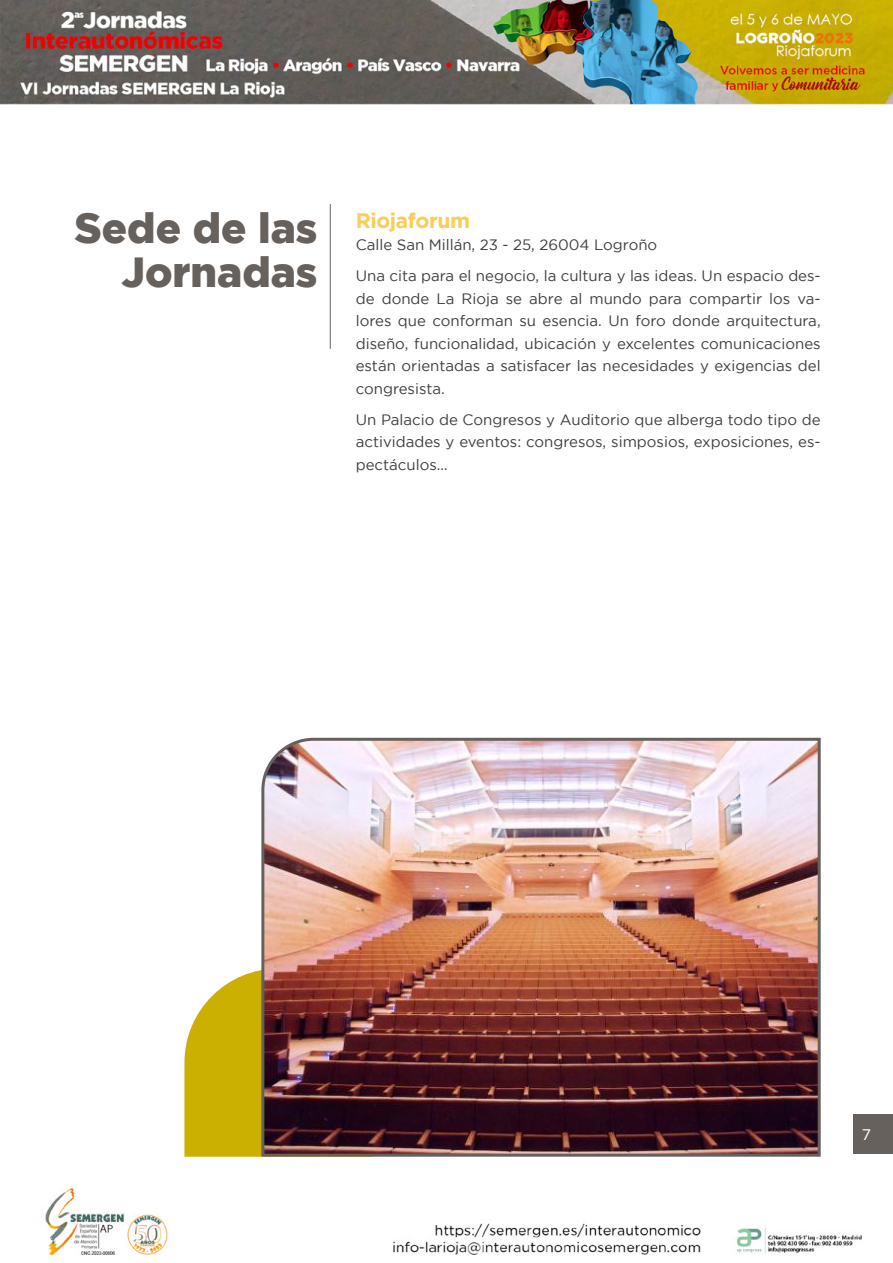
<style>
.page{position:relative;width:893px;height:1263px;background:#fff}
.page>*{position:absolute;margin:0;border:0;box-sizing:border-box;transform-origin:0 0}
.t1{font:900 42px/43.5px "Gotham";color:#67615e;text-align:right}
.t2{font:700 21px "Gotham";letter-spacing:-.02em;color:#facc58}
.t3{font:15px/22.5px "Gotham";color:#3e3d40;text-align:justify}
.t4{font:15px "Lato";color:#fff}
</style>
<div class="page">
<img style="left:0;top:0;width:893px;height:1255px">
<div style="left:853px;top:1114px;width:40px;height:39px;background:#67615e"></div>
<hr style="left:330px;top:204px;width:1px;height:145px;background:#67615e">
<svg style="left:184px;top:968px;width:76px;height:189px"></svg>
<img style="left:260px;top:736px;width:562px;height:422px">
<h1 class="t1" style="left:74px;top:206px;width:245px">Sede de las<br>Jornadas</h1>
<h2 class="t2" style="left:356px;top:208px;width:116px">Riojaforum</h2>
<p class="t3" style="left:356px;top:229px;width:466px;line-height:31px">Calle San Millán, 23 - 25, 26004 Logroño<br>Una cita para el negocio, la cultura y las ideas. Un espacio des-</p>
<p class="t3" style="left:356px;top:287px;width:466px">de donde La Rioja se abre al mundo para compartir los va&shy;lores que conforman su esencia. Un foro donde arquitectura, diseño, funcionalidad, ubicación y excelentes comunicaciones están orientadas a satisfacer las necesidades y exigencias del congresista.</p>
<p class="t3" style="left:356px;top:408px;width:466px">Un Palacio de Congresos y Auditorio que alberga todo tipo de actividades y eventos: congresos, simposios, exposiciones, es&shy;pectáculos…</p>
<p class="t4" style="left:862px;top:1124px;width:10px">7</p>
</div>
